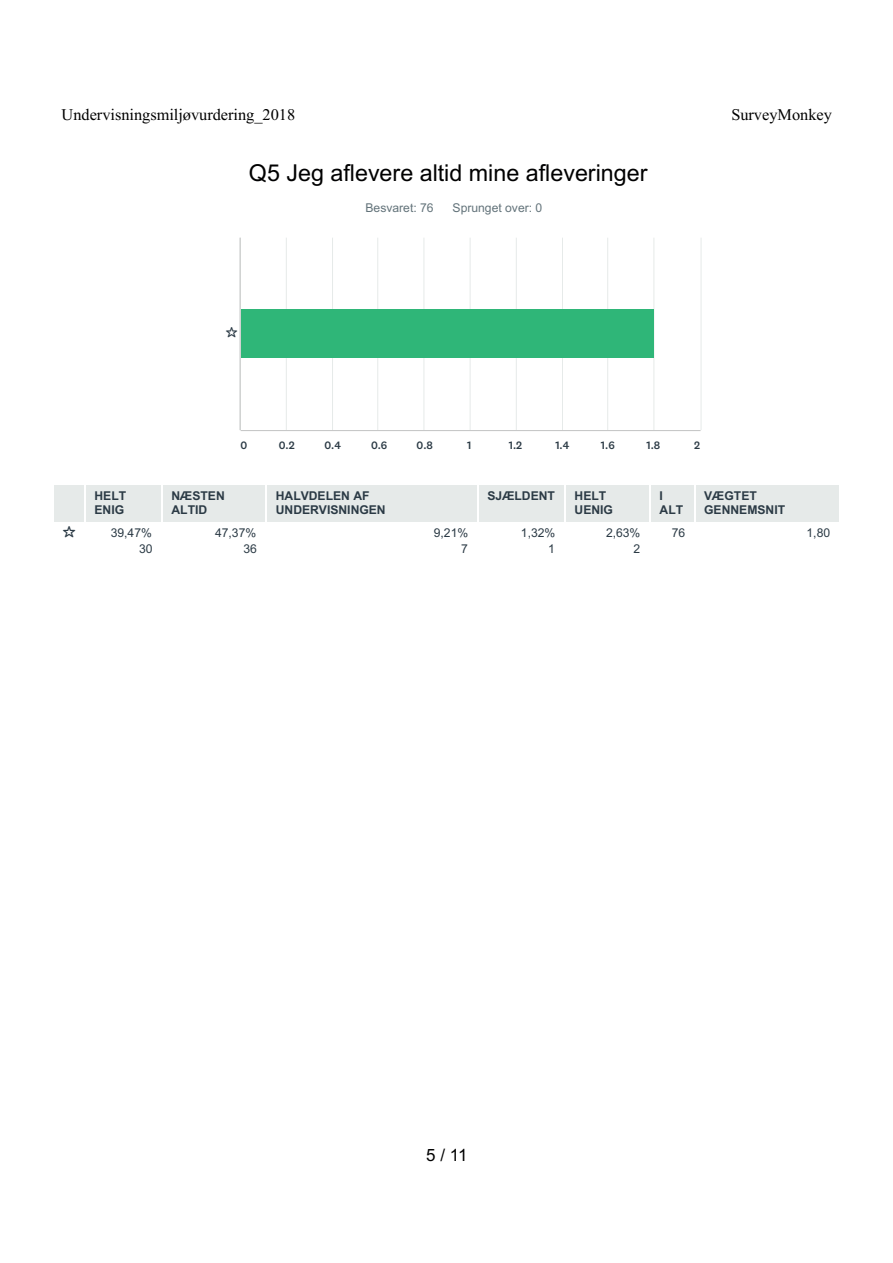
<style>
.page{position:relative;width:893px;height:1263px;background:#fff}
.page>*{position:absolute;margin:0;border:0;box-sizing:border-box;transform-origin:0 0}
.t1{font:23.25px "Arial";color:#000001}
.t2{font:16.95px "Arial";color:#000001}
.t3{font:16.35px "Times New Roman";color:#000001}
.t4{font:700 12.15px/14.2px "Arial";color:#2b3a45}
.t5{font:12.15px/15.1px "Arial";color:#2b3a45;text-align:right}
.t6{font:12.15px "Arial";color:#63737a}
.t7{font:12.15px "Mateo";color:#2b3a45}
.t8{font:11.1px "Copyright Klim Type Foundry Not Licensedfor Desktop Use";color:#2b3a45}
.t9{font:11.1px "Mateo";color:#2b3a45}
</style>
<div class="page">
<div style="left:54px;top:485px;width:30px;height:36px;background:#e6eae9"></div>
<div style="left:84px;top:485px;width:77px;height:36px;background:#e6eae9"></div>
<div style="left:161px;top:485px;width:105px;height:36px;background:#e6eae9"></div>
<div style="left:266px;top:485px;width:211px;height:36px;background:#e6eae9"></div>
<div style="left:477px;top:485px;width:87px;height:36px;background:#e6eae9"></div>
<div style="left:564px;top:485px;width:86px;height:36px;background:#e6eae9"></div>
<div style="left:650px;top:485px;width:44px;height:36px;background:#e6eae9"></div>
<div style="left:694px;top:485px;width:145px;height:36px;background:#e6eae9"></div>
<hr style="left:84px;top:485px;width:1px;height:36px;background:#fff">
<hr style="left:161px;top:485px;width:1px;height:36px;background:#fff">
<hr style="left:266px;top:485px;width:1px;height:36px;background:#fff">
<hr style="left:477px;top:485px;width:1px;height:36px;background:#fff">
<hr style="left:564px;top:485px;width:1px;height:36px;background:#fff">
<hr style="left:650px;top:485px;width:1px;height:36px;background:#fff">
<hr style="left:694px;top:485px;width:1px;height:36px;background:#fff">
<hr style="left:286px;top:238px;width:1px;height:192px;background:#e6eae9">
<hr style="left:332px;top:238px;width:1px;height:192px;background:#e6eae9">
<hr style="left:377px;top:238px;width:1px;height:192px;background:#e6eae9">
<hr style="left:423px;top:238px;width:1px;height:192px;background:#e6eae9">
<hr style="left:470px;top:238px;width:1px;height:192px;background:#e6eae9">
<hr style="left:516px;top:238px;width:1px;height:192px;background:#e6eae9">
<hr style="left:562px;top:238px;width:1px;height:192px;background:#e6eae9">
<hr style="left:607px;top:238px;width:1px;height:192px;background:#e6eae9">
<hr style="left:653px;top:238px;width:1px;height:192px;background:#e6eae9">
<hr style="left:701px;top:238px;width:1px;height:192px;background:#e6eae9">
<hr style="left:240px;top:238px;width:1px;height:192px;background:#c2c3c3">
<hr style="left:241px;top:430px;width:460px;height:1px;background:#c2c3c3">
<div style="left:241px;top:310px;width:412px;height:48px;background:#2fb678"></div>
<h3 class="t3" style="left:62px;top:109px;width:235px">Undervisningsmiljøvurdering_2018</h3>
<h3 class="t3" style="left:731px;top:109px;width:102px">SurveyMonkey</h3>
<h1 class="t1" style="left:249px;top:164px;width:400px">Q5 Jeg aflevere altid mine afleveringer</h1>
<p class="t6" style="left:365px;top:203px;width:70px">Besvaret: 76</p>
<p class="t6" style="left:453px;top:203px;width:91px">Sprunget over: 0</p>
<p class="t9" style="left:226px;top:327px;width:13px">S</p>
<p class="t8" style="left:240px;top:441px;width:8px">0</p>
<p class="t8" style="left:279px;top:441px;width:17px">0.2</p>
<p class="t8" style="left:324px;top:441px;width:18px">0.4</p>
<p class="t8" style="left:371px;top:441px;width:18px">0.6</p>
<p class="t8" style="left:417px;top:441px;width:18px">0.8</p>
<p class="t8" style="left:467px;top:441px;width:6px">1</p>
<p class="t8" style="left:509px;top:441px;width:15px">1.2</p>
<p class="t8" style="left:555px;top:441px;width:15px">1.4</p>
<p class="t8" style="left:601px;top:441px;width:15px">1.6</p>
<p class="t8" style="left:646px;top:441px;width:15px">1.8</p>
<p class="t8" style="left:694px;top:441px;width:7px">2</p>
<p class="t7" style="left:63px;top:526px;width:14px">S</p>
<p class="t4" style="left:95px;top:489px;width:33px">HELT<br>ENIG</p>
<p class="t4" style="left:171px;top:489px;width:55px">NÆSTEN<br>ALTID</p>
<p class="t4" style="left:276px;top:489px;width:111px">HALVDELEN AF<br>UNDERVISNINGEN</p>
<p class="t4" style="left:487px;top:489px;width:69px">SJÆLDENT</p>
<p class="t4" style="left:575px;top:489px;width:40px">HELT<br>UENIG</p>
<p class="t4" style="left:660px;top:489px;width:25px">I<br>ALT</p>
<p class="t4" style="left:704px;top:489px;width:82px">VÆGTET<br>GENNEMSNIT</p>
<p class="t5" style="left:111px;top:527px;width:43px">39,47%<br>30</p>
<p class="t5" style="left:215px;top:527px;width:43px">47,37%<br>36</p>
<p class="t5" style="left:434px;top:527px;width:36px">9,21%<br>7</p>
<p class="t5" style="left:521px;top:527px;width:36px">1,32%<br>1</p>
<p class="t5" style="left:606px;top:527px;width:36px">2,63%<br>2</p>
<p class="t5" style="left:672px;top:527px;width:15px">76</p>
<p class="t5" style="left:806px;top:527px;width:25px">1,80</p>
<h2 class="t2" style="left:426px;top:1148px;width:43px">5/11</h2>
</div>
